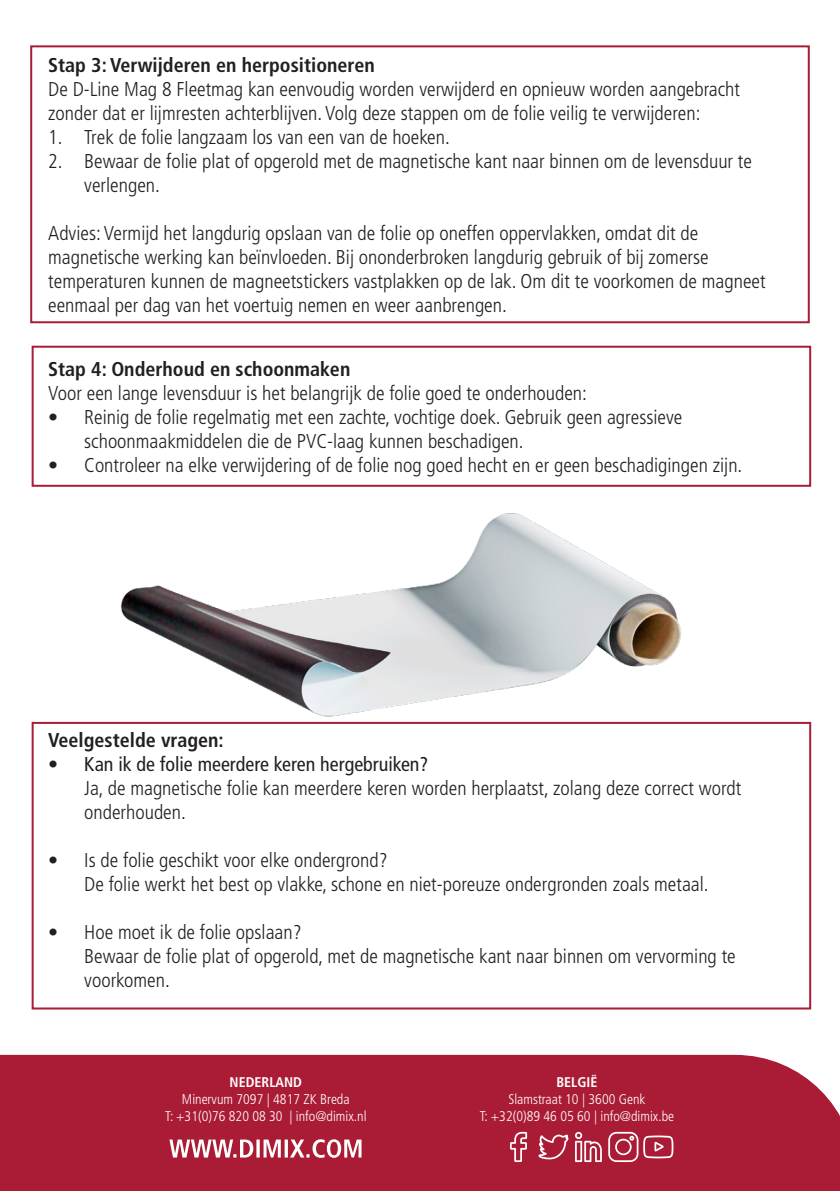
<style>
.page{position:relative;width:840px;height:1191px;background:#fff}
.page>*{position:absolute;margin:0;border:0;box-sizing:border-box;transform-origin:0 0}
.t1{font:300 condensed 20px/24px "Frutiger LT Std";color:#231f20}
.t2{font:700 condensed 20px "Frutiger LT Std";color:#231f20}
.t3{font:300 condensed 14px "Frutiger LT Std";color:#fff}
.t4{font:700 condensed 14px "Frutiger LT Std";color:#fff}
.s1{font-weight:400}
</style>
<div class="page">
<div style="left:0;top:1054px;width:839px;height:137px;background:#aa1c35"></div>
<svg style="left:169px;top:1139px;width:192px;height:18px"></svg>
<svg style="left:608px;top:1131px;width:65px;height:31px;background:#bd5164"></svg>
<svg style="left:574px;top:1131px;width:27px;height:31px"></svg>
<svg style="left:538px;top:1134px;width:30px;height:25px"></svg>
<svg style="left:509px;top:1131px;width:18px;height:31px"></svg>
<div style="left:30px;top:45px;width:779px;height:278px;border:2px solid #a91c36"></div>
<div style="left:32px;top:346px;width:778px;height:141px;border:2px solid #a91c36"></div>
<div style="left:32px;top:722px;width:778px;height:287px;border:2px solid #a91c36"></div>
<img style="left:114px;top:513px;width:573px;height:209px">
<p class="t2" style="left:48px;top:53px;width:328px">Stap 3: Verwijderen en herpositioneren</p>
<p class="t1" style="left:48px;top:77px;width:693px">De D-Line Mag 8 Fleetmag kan eenvoudig worden verwijderd en opnieuw worden aangebracht zonder dat er lijmresten achterblijven. Volg deze stappen om de folie veilig te verwijderen:</p>
<p class="t1" style="left:48px;top:125px;width:403px">1. Trek de folie langzaam los van een van de hoeken.</p>
<p class="t1" style="left:84px;top:149px;width:669px;text-indent:-36px">2. Bewaar de folie plat of opgerold met de magnetische kant naar binnen om de levensduur te verlengen.</p>
<p class="t1" style="left:48px;top:221px;width:718px">Advies: Vermijd het langdurig opslaan van de folie op oneffen oppervlakken, omdat dit de magnetische werking kan beïnvloeden. Bij ononderbroken langdurig gebruik of bij zomerse temperaturen kunnen de magneetstickers vastplakken op de lak. Om dit te voorkomen de magneet eenmaal per dag van het voertuig nemen en weer aanbrengen.</p>
<p class="t2" style="left:48px;top:357px;width:303px">Stap 4: Onderhoud en schoonmaken</p>
<p class="t1" style="left:48px;top:381px;width:540px">Voor een lange levensduur is het belangrijk de folie goed te onderhouden:</p>
<p class="t1" style="left:84px;top:405px;width:599px;text-indent:-36px">• Reinig de folie regelmatig met een zachte, vochtige doek. Gebruik geen agressieve schoonmaakmiddelen die de PVC-laag kunnen beschadigen.</p>
<p class="t1" style="left:48px;top:453px;width:695px">• Controleer na elke verwijdering of de folie nog goed hecht en er geen beschadigingen zijn.</p>
<p class="t2" style="left:48px;top:728px;width:177px">Veelgestelde vragen:</p>
<p class="t1" style="left:84px;top:752px;width:658px;text-indent:-36px"><span class="s1">• Kan ik de folie meerdere keren hergebruiken?<br></span>Ja, de magnetische folie kan meerdere keren worden herplaatst, zolang deze correct wordt onderhouden.</p>
<p class="t1" style="left:84px;top:848px;width:625px;text-indent:-36px">• Is de folie geschikt voor elke ondergrond?<br>De folie werkt het best op vlakke, schone en niet-poreuze ondergronden zoals metaal.</p>
<p class="t1" style="left:84px;top:920px;width:652px;text-indent:-36px">• Hoe moet ik de folie opslaan?<br>Bewaar de folie plat of opgerold, met de magnetische kant naar binnen om vervorming te voorkomen.</p>
<p class="t4" style="left:229px;top:1074px;width:74px">NEDERLAND</p>
<p class="t3" style="left:182px;top:1091px;width:169px">Minervum 7097 | 4817 ZK Breda</p>
<p class="t3" style="left:165px;top:1108px;width:203px">T: +31(0)76 820 08 30 | info@dimix.nl</p>
<p class="t4" style="left:556px;top:1074px;width:42px">BELGIË</p>
<p class="t3" style="left:508px;top:1091px;width:139px">Slamstraat 10 | 3600 Genk</p>
<p class="t3" style="left:479px;top:1108px;width:196px">T: +32(0)89 46 05 60 | info@dimix.be</p>
</div>
